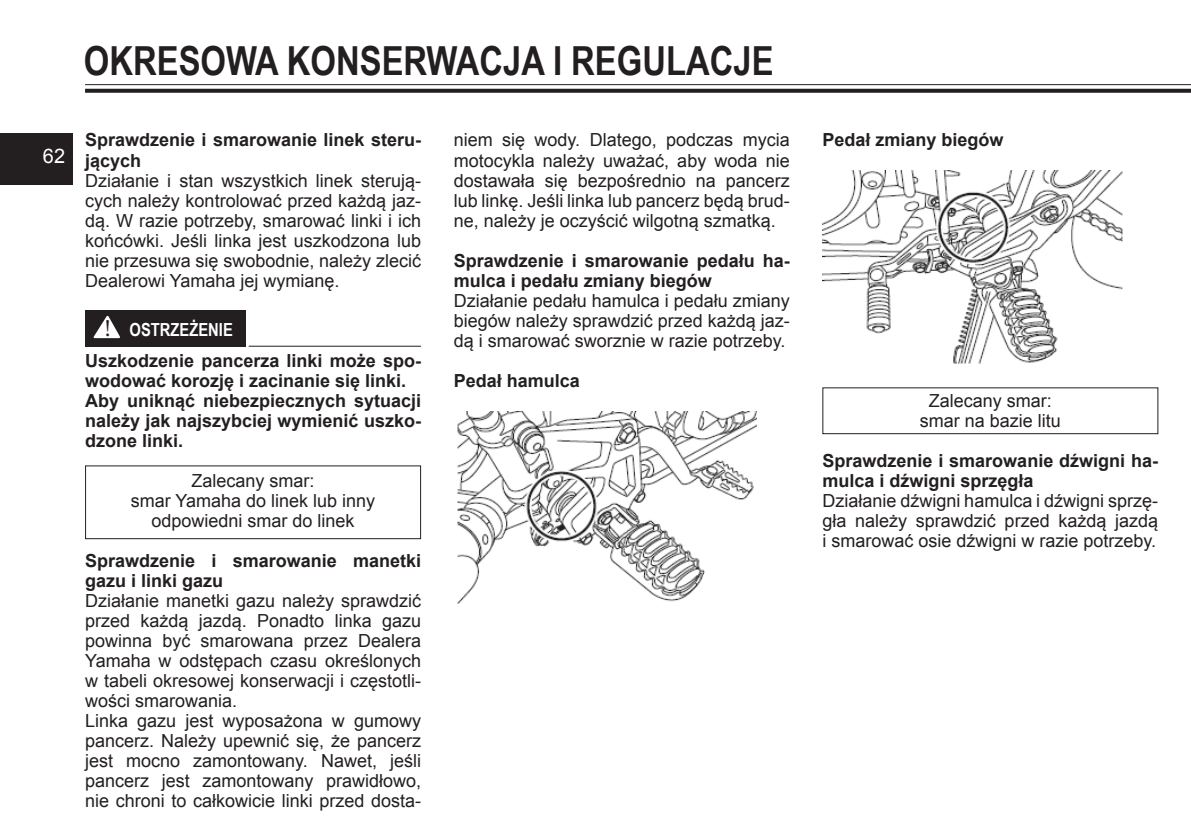
<style>
.page{position:relative;width:1191px;height:840px;background:#fff}
.page>*{position:absolute;margin:0;border:0;box-sizing:border-box;transform-origin:0 0}
.t1{font:700 40px "Arial Narrow";color:#231f20}
.t2{font:24px "Minion Pro";color:#231f20}
.t3{font:20px "Arial";color:#fff}
.arial_9_10pt{font:18px/20px "Arial";color:#231f20;text-align:justify}
.arial_9_10pt-2{font:700 18px/20px "Arial";color:#231f20}
.t4{font:700 18px "Arial Narrow";color:#fff}
</style>
<div class="page">
<svg style="left:85px;top:89px;width:1106px;height:4px;background:#302c2d"></svg>
<hr style="left:85px;top:84px;width:1106px;height:1px;background:#231f20">
<div style="left:0;top:133px;width:73px;height:51px;background:#231f20"></div>
<hr style="left:249px;top:345px;width:172px;height:1px;background:#231f20">
<div style="left:85px;top:310px;width:160px;height:36px;background:#231f20"></div>
<svg style="left:93px;top:315px;width:27px;height:24px"></svg>
<img style="left:457px;top:411px;width:299px;height:193px">
<img style="left:822px;top:171px;width:301px;height:193px">
<div style="left:822px;top:387px;width:336px;height:47px;border:1px solid #231f20"></div>
<div style="left:85px;top:465px;width:336px;height:74px;border:1px solid #231f20"></div>
<p class="t1" style="left:84px;top:30px;width:691px">OKRESOWA KONSERWACJA I REGULACJE</p>
<p class="t3" style="left:43px;top:143px;width:24px">62</p>
<p class="arial_9_10pt-2" style="left:85px;top:131px;width:337px">Sprawdzenie i smarowanie linek steru&shy;jących</p>
<p class="arial_9_10pt" style="left:85px;top:170px;width:337px">Działanie i stan wszystkich linek sterują&shy;cych należy kontrolować przed każdą jaz&shy;dą. W razie potrzeby, smarować linki i ich końcówki. Jeśli linka jest uszkodzona lub nie przesuwa się swobodnie, należy zlecić Dealerowi Yamaha jej wymianę.</p>
<p class="t2" style="left:104px;top:312px;width:8px">!</p>
<p class="t4" style="left:130px;top:315px;width:105px">OSTRZEŻENIE</p>
<p class="arial_9_10pt-2" style="left:85px;top:351px;width:337px">Uszkodzenie pancerza linki może spo&shy;wodować korozję i zacinanie się linki.</p>
<p class="arial_9_10pt-2" style="left:85px;top:391px;width:337px;text-align:justify">Aby uniknąć niebezpiecznych sytuacji należy jak najszybciej wymienić uszko&shy;dzone linki.</p>
<p class="arial_9_10pt" style="left:191px;top:470px;width:125px">Zalecany smar:</p>
<p class="arial_9_10pt" style="left:131px;top:490px;width:246px;text-align:center">smar Yamaha do linek lub inny odpowiedni smar do linek</p>
<p class="arial_9_10pt-2" style="left:85px;top:551px;width:337px">Sprawdzenie i smarowanie manetki gazu i linki gazu</p>
<p class="arial_9_10pt" style="left:85px;top:590px;width:337px">Działanie manetki gazu należy sprawdzić przed każdą jazdą. Ponadto linka gazu powinna być smarowana przez Dealera Yamaha w odstępach czasu określonych w tabeli okresowej konserwacji i częstotli&shy;wości smarowania.</p>
<p class="arial_9_10pt" style="left:85px;top:710px;width:337px">Linka gazu jest wyposażona w gumowy pancerz. Należy upewnić się, że pancerz jest mocno zamontowany. Nawet, jeśli pancerz jest zamontowany prawidłowo, nie chroni to całkowicie linki przed dosta-</p>
<p class="arial_9_10pt" style="left:454px;top:130px;width:337px">niem się wody. Dlatego, podczas mycia motocykla należy uważać, aby woda nie dostawała się bezpośrednio na pancerz lub linkę. Jeśli linka lub pancerz będą brud&shy;ne, należy je oczyścić wilgotną szmatką.</p>
<p class="arial_9_10pt-2" style="left:454px;top:251px;width:337px">Sprawdzenie i smarowanie pedału ha&shy;mulca i pedału zmiany biegów</p>
<p class="arial_9_10pt" style="left:454px;top:290px;width:337px">Działanie pedału hamulca i pedału zmiany biegów należy sprawdzić przed każdą jaz&shy;dą i smarować sworznie w razie potrzeby.</p>
<p class="arial_9_10pt-2" style="left:454px;top:371px;width:128px">Pedał hamulca</p>
<p class="arial_9_10pt-2" style="left:822px;top:131px;width:183px">Pedał zmiany biegów</p>
<p class="arial_9_10pt" style="left:928px;top:390px;width:125px">Zalecany smar:</p>
<p class="arial_9_10pt" style="left:919px;top:410px;width:143px">smar na bazie litu</p>
<p class="arial_9_10pt-2" style="left:822px;top:451px;width:337px">Sprawdzenie i smarowanie dźwigni ha&shy;mulca i dźwigni sprzęgła</p>
<p class="arial_9_10pt" style="left:822px;top:490px;width:337px">Działanie dźwigni hamulca i dźwigni sprzę&shy;gła należy sprawdzić przed każdą jazdą i smarować osie dźwigni w razie potrzeby.</p>
</div>
